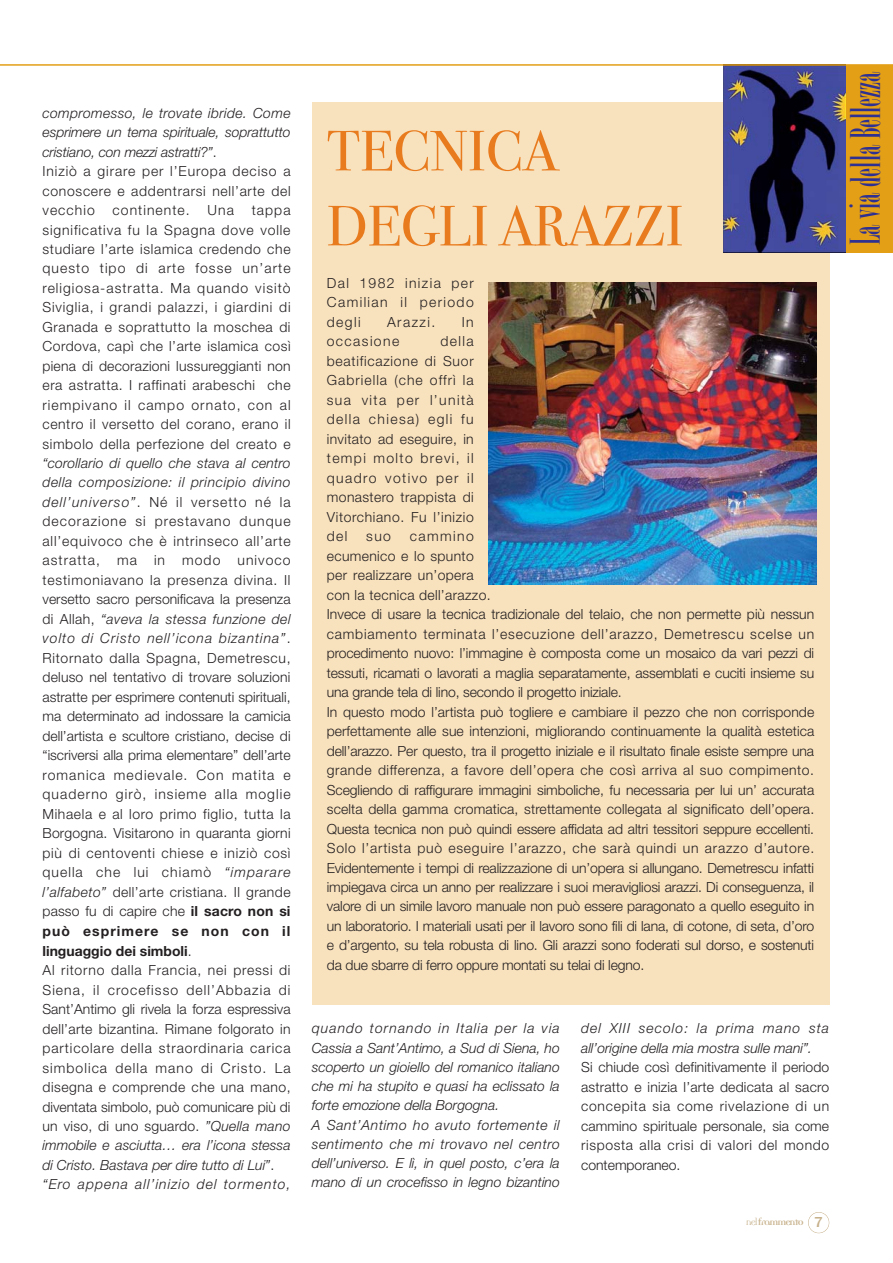
<style>
.page{position:relative;width:893px;height:1263px;background:#fff}
.page>*{position:absolute;margin:0;border:0;box-sizing:border-box;transform-origin:0 0}
.t1{font:57px/75px "Bodoni Svty Two OSITCTT Book";color:#e87b1e}
.t2{font:45px "Bordeaux Roman Bold Let Plain";color:#2e3092}
.t3{font:300 13.95px/19.5px "Helvetica Neue";letter-spacing:.005em;color:#231f20;text-align:justify}
.t4{font:300 13.95px/19.5px "Helvetica Neue";letter-spacing:.035em;color:#231f20}
.t5{font:italic 300 13.95px/19.2px "Helvetica Neue";color:#231f20}
.t6{font:300 13.95px "Helvetica Neue";letter-spacing:.075em;color:#231f20}
.t7{font:300 13.95px "Helvetica Neue";letter-spacing:.1em;color:#231f20}
.t8{font:700 10.95px "Democratica";letter-spacing:-.1em;color:#c7b18b}
.s1{font-style:normal}
.s2{font-style:italic}
.s3{font-weight:700}
.s4{font-weight:400}
.s5{font-family:"Franklin Gothic";font-weight:500;font-size:15px}
</style>
<div class="page">
<div style="left:808px;top:1212px;width:21px;height:21px;border:1px solid #c7b18b;border-radius:50%"></div>
<div style="left:312px;top:102px;width:517px;height:903px;background:#f8e1bd"></div>
<div style="left:724px;top:65px;width:169px;height:187px;background:#e39f15"></div>
<img style="left:723px;top:66px;width:122px;height:186px">
<hr style="left:0;top:64px;width:893px;height:2px;background:#e39f15">
<img style="left:489px;top:282px;width:327px;height:302px">
<p class="t5" style="left:43px;top:104px;width:250px">compromesso, le trovate ibride. Come esprimere un tema spirituale, soprattutto cristiano, con mezzi astratti?”<span class="s1">.<br>Iniziò a girare per l’Europa deciso a conoscere e addentrarsi nell’arte del vecchio</span></p>
<p class="t6" style="left:113px;top:205px;width:79px">continente.</p>
<p class="t3" style="left:208px;top:202px;width:28px">Una</p>
<p class="t3" style="left:43px;top:202px;width:250px;text-indent:209px">tappa significativa fu la Spagna dove volle studiare l’arte islamica credendo che questo tipo di arte fosse un’arte religiosa-astratta. Ma quando visitò Siviglia, i grandi palazzi, i giardini di Granada e soprattutto la moschea di Cordova, capì che l’arte islamica così piena di decorazioni lussureggianti non era astratta. I raffinati arabeschi che riempivano il campo ornato, con al centro il versetto del corano, erano il simbolo della perfezione del creato e</p>
<p class="t4" style="left:43px;top:455px;width:250px"><span class="s2">“corollario di quello che stava al centro della composizione: il principio divino dell’universo”</span>. Né il versetto né la decorazione si prestavano dunque all’equivoco che è intrinseco all’arte astratta, ma in modo univoco testimoniavano la presenza divina. Il versetto sacro personificava la presenza di Allah, <span class="s2">“aveva la stessa funzione del volto di Cristo nell’icona bizantina”</span>.<br>Ritornato dalla Spagna, Demetrescu, deluso nel tentativo di trovare soluzioni astratte per esprimere contenuti spirituali, ma determinato ad indossare la camicia dell’artista e scultore cristiano, decise di “iscriversi alla prima elementare” dell’arte romanica medievale. Con matita e quaderno girò, insieme alla moglie Mihaela e al loro primo figlio, tutta la Borgogna. Visitarono in quaranta giorni più di centoventi chiese e iniziò così quella che lui chiamò <span class="s2">“imparare l’alfabeto”</span> dell’arte cristiana. Il grande passo fu di capire che <span class="s3">il sacro non si può esprimere se non con il linguaggio dei simboli</span>.<br>Al ritorno dalla Francia, nei pressi di Siena, il crocefisso dell’Abbazia di Sant’Antimo gli rivela la forza espressiva dell’arte bizantina. Rimane folgorato in particolare della straordinaria carica simbolica della mano di Cristo. La disegna e comprende che una mano, diventata simbolo, può comunicare più di un viso, di uno sguardo. <span class="s2">”Quella mano immobile e asciutta… era l’icona stessa di Cristo. Bastava per dire tutto di Lui”</span>. <span class="s2">“Ero appena all’inizio del tormento,</span></p>
<h1 class="t1" style="left:327px;top:120px;width:358px">TECNICA<br>DEGLI ARAZZI</h1>
<p class="t3" style="left:327px;top:274px;width:148px">Dal 1982 inizia per Camilian il periodo degli</p>
<p class="t3" style="left:387px;top:313px;width:50px">Arazzi.</p>
<p class="t3" style="left:462px;top:313px;width:13px">In</p>
<p class="t7" style="left:327px;top:336px;width:74px">occasione</p>
<p class="t3" style="left:327px;top:333px;width:148px;text-indent:114px">della beatificazione di Suor Gabriella (che offrì la sua vita per l’unità della chiesa) egli fu invitato ad eseguire, in tempi molto brevi, il quadro votivo per il monastero trappista di Vitorchiano. Fu l’inizio del</p>
<p class="t3" style="left:327px;top:528px;width:489px;text-align:left;text-indent:83px">cammino<br>ecumenico e lo spunto<br>per realizzare un’opera<br>con la tecnica dell’arazzo.<br>Invece di usare la tecnica tradizionale del telaio, che non permette più nessun cambiamento terminata l’esecuzione dell’arazzo, Demetrescu scelse un procedimento nuovo: l’immagine è composta come un mosaico da vari pezzi di tessuti, ricamati o lavorati a maglia separatamente, assemblati e cuciti insieme su una grande tela di lino, secondo il progetto iniziale.<br>In questo modo l’artista può togliere e cambiare il pezzo che non corrisponde perfettamente alle sue intenzioni, migliorando continuamente la qualità estetica dell’arazzo. Per questo, tra il progetto iniziale e il risultato finale esiste sempre una grande differenza, a favore dell’opera che così arriva al suo compimento.<br>Scegliendo di raffigurare immagini simboliche, fu necessaria per lui un’ accurata scelta della gamma cromatica, strettamente collegata al significato dell’opera.<br>Questa tecnica non può quindi essere affidata ad altri tessitori seppure eccellenti.<br>Solo l’artista può eseguire l’arazzo, che sarà quindi un arazzo d’autore.<br>Evidentemente i tempi di realizzazione di un’opera si allungano. Demetrescu infatti impiegava circa un anno per realizzare i suoi meravigliosi arazzi. Di conseguenza, il valore di un simile lavoro manuale non può essere paragonato a quello eseguito in un laboratorio. I materiali usati per il lavoro sono fili di lana, di cotone, di seta, d’oro e d’argento, su tela robusta di lino. Gli arazzi sono foderati sul dorso, e sostenuti da due sbarre di ferro oppure montati su telai di legno.</p>
<p class="t3" style="left:366px;top:528px;width:26px">suo</p>
<p class="t5" style="left:312px;top:1020px;width:250px">quando tornando in Italia per la via Cassia a Sant’Antimo, a Sud di Siena, ho scoperto un gioiello del romanico italiano che mi ha stupito e quasi ha eclissato la forte emozione della Borgogna.<br>A Sant’Antimo ho avuto fortemente il sentimento che mi trovavo nel centro dell’universo. E lì, in quel posto, c’era la mano di un crocefisso in legno bizantino</p>
<p class="t5" style="left:581px;top:1020px;width:250px">del XIII secolo: la prima mano sta all’origine della mia mostra sulle mani”.</p>
<p class="t3" style="left:581px;top:1059px;width:250px">Si chiude così definitivamente il periodo astratto e inizia l’arte dedicata al sacro concepita sia come rivelazione di un cammino spirituale personale, sia come risposta alla crisi di valori del mondo contemporaneo.</p>
<p class="t8" style="left:746px;top:1215px;width:79px"><span class="s4">nel</span>frammento <span class="s5">7</span></p>
<h2 class="t2" style="left:838px;top:245px;width:176px;rotate:-90deg">La via della Bellezza</h2>
</div>
